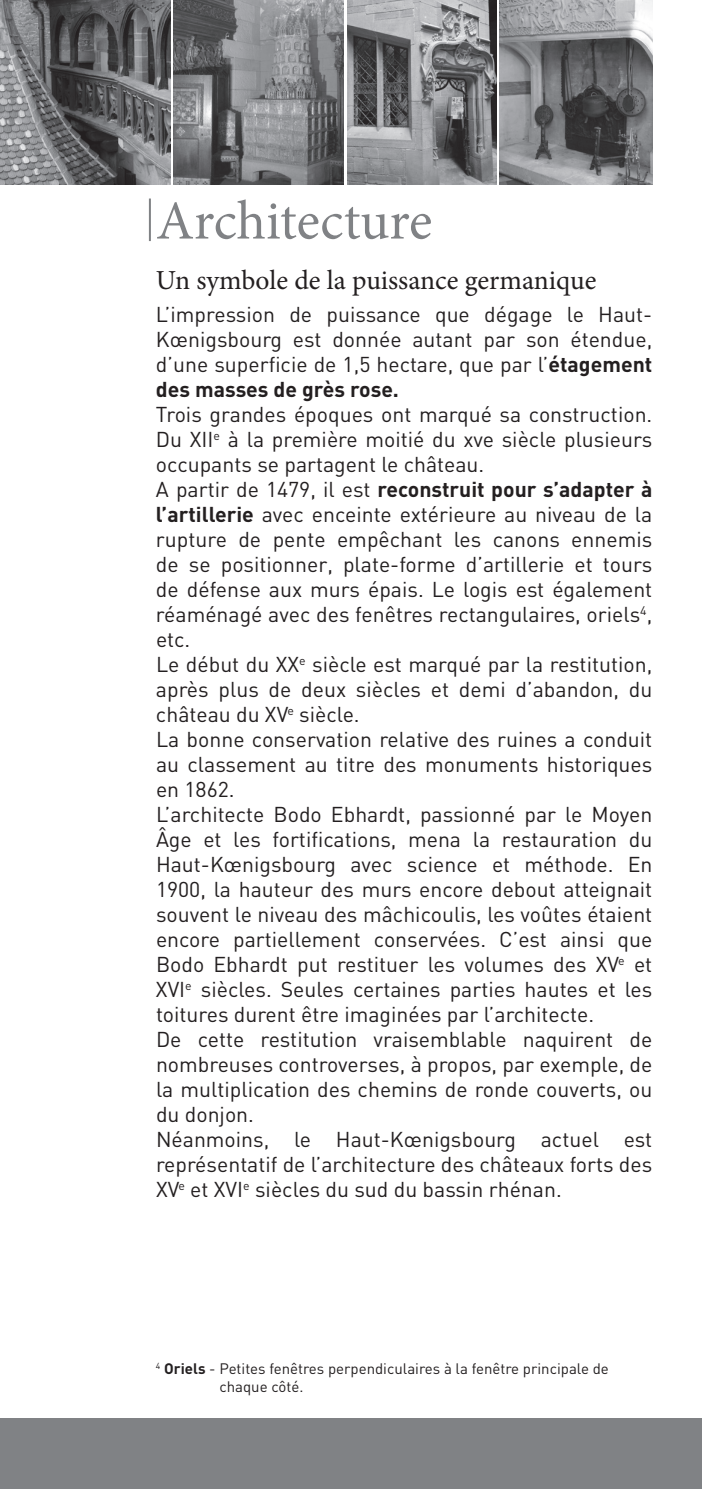
<style>
.page{position:relative;width:702px;height:1489px;background:#fff}
.page>*{position:absolute;margin:0;border:0;box-sizing:border-box;transform-origin:0 0}
.t1{font:55px "Minion Pro";letter-spacing:-.005em;color:#808285}
.t2{font:27.5px "Minion Pro";color:#231f20}
.t3{font:21.25px/25px "DIN";color:#231f20;text-align:justify}
.t4{font:15px/18px "DIN";color:#231f20}
.s1{font-weight:700}
</style>
<div class="page">
<img style="left:0;top:0;width:170px;height:184px">
<img style="left:500px;top:0;width:152px;height:184px">
<img style="left:347px;top:0;width:149px;height:184px">
<img style="left:174px;top:0;width:170px;height:184px">
<div style="left:0;top:1417px;width:702px;height:71px;background:#808285"></div>
<hr style="left:149px;top:198px;width:2px;height:43px;background:#808285">
<h1 class="t1" style="left:156px;top:184px;width:278px">Architecture</h1>
<p class="t2" style="left:156px;top:262px;width:442px">Un symbole de la puissance germanique</p>
<p class="t3" style="left:156px;top:301px;width:498px">L’impression de puissance que dégage le Haut-Kœnigsbourg est donnée autant par son étendue, d’une superficie de 1,5 hectare, que par l’<span class="s1">étagement des masses de grès rose.</span></p>
<p class="t3" style="left:156px;top:401px;width:498px;text-align:left">Trois grandes époques ont marqué sa construction.<br>Du XII<sup>e</sup> à la première moitié du xve siècle plusieurs occupants se partagent le château.<br>A partir de 1479, il est <span class="s1">reconstruit pour s’adapter à l’artillerie</span> avec enceinte extérieure au niveau de la rupture de pente empêchant les canons ennemis de se positionner, plate-forme d’artillerie et tours de défense aux murs épais. Le logis est également réaménagé avec des fenêtres rectangulaires, oriels<sup>4</sup>, etc.<br>Le début du XX<sup>e</sup> siècle est marqué par la restitution, après plus de deux siècles et demi d’abandon, du château du XV<sup>e</sup> siècle.<br>La bonne conservation relative des ruines a conduit au classement au titre des monuments historiques en 1862.<br>L’architecte Bodo Ebhardt, passionné par le Moyen Âge et les fortifications, mena la restauration du Haut-Kœnigsbourg avec science et méthode. En 1900, la hauteur des murs encore debout atteignait souvent le niveau des mâchicoulis, les voûtes étaient encore partiellement conservées. C’est ainsi que Bodo Ebhardt put restituer les volumes des XV<sup>e</sup> et XVI<sup>e</sup> siècles. Seules certaines parties hautes et les toitures durent être imaginées par l’architecte.<br>De cette restitution vraisemblable naquirent de nombreuses controverses, à propos, par exemple, de la multiplication des chemins de ronde couverts, ou du donjon.<br>Néanmoins, le Haut-Kœnigsbourg actuel est représentatif de l’architecture des châteaux forts des XV<sup>e</sup> et XVI<sup>e</sup> siècles du sud du bassin rhénan.</p>
<p class="t4" style="left:219px;top:1358px;width:391px;text-indent:-63px"><sup>4</sup> <span class="s1">Oriels</span> - Petites fenêtres perpendiculaires à la fenêtre principale de chaque côté.</p>
</div>
